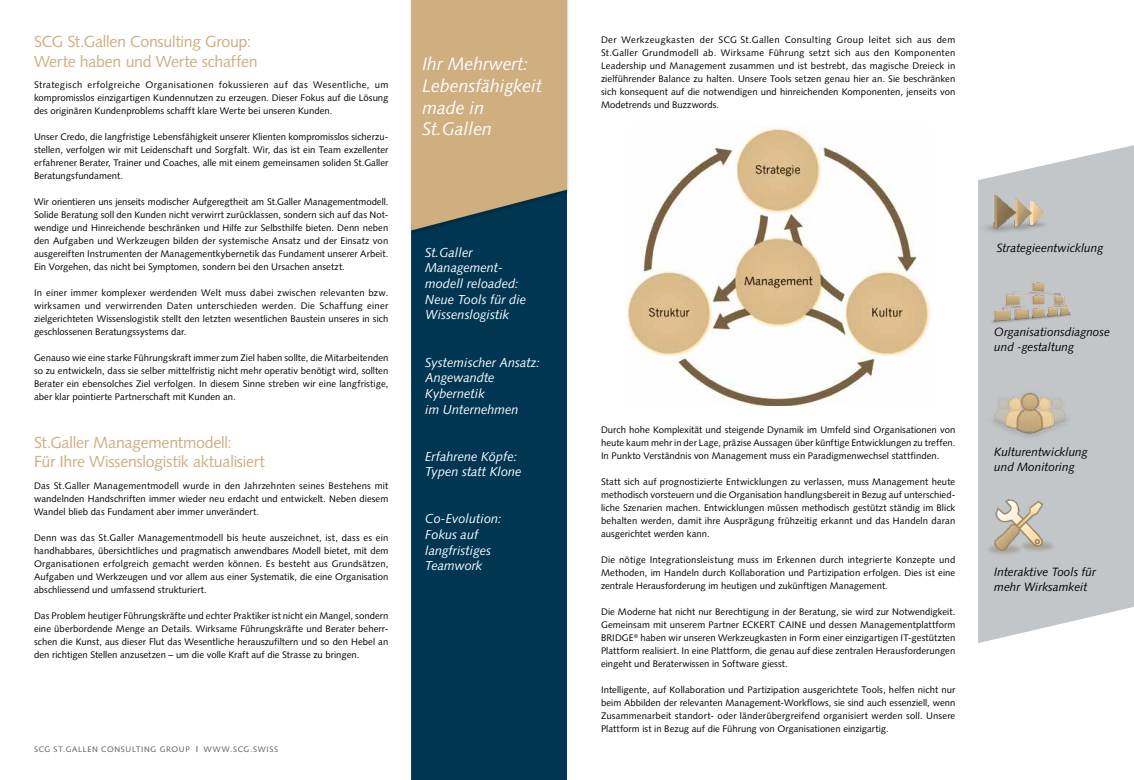
<style>
.page{position:relative;width:1134px;height:780px;background:#fff}
.page>*{position:absolute;margin:0;border:0;box-sizing:border-box;transform-origin:0 0}
.t1{font:italic 18px/21.7px "Syntax LT Std";color:#fff}
.t2{font:16px/19.3px "Syntax LT Std";letter-spacing:-.02em;color:#cfae80}
.t3{font:italic 13px/15.7px "Syntax LT Std";color:#fff}
.t4{font:italic 12px/14.5px "Syntax LT Std";color:#000}
.t5{font:9.5px/13px "Syntax LT Std";letter-spacing:.005em;color:#000;text-align:justify}
.t6{font:8px "Syntax LT Std";letter-spacing:.085em;color:#58595b}
.s1{font-weight:700}
</style>
<div class="page">
<div style="left:411px;top:235px;width:156px;height:545px;background:#003651"></div>
<div style="left:409px;top:0;width:160px;height:235px;background:#000;opacity:.17"></div>
<svg style="left:411px;top:0;width:156px;height:230px;background:#bda37b"></svg>
<svg style="left:978px;top:145px;width:156px;height:498px;background:#c8cbcd"></svg>
<img style="left:627px;top:126px;width:303px;height:279px">
<img style="left:978px;top:180px;width:79px;height:58px">
<img style="left:988px;top:271px;width:90px;height:62px">
<img style="left:985px;top:383px;width:90px;height:61px">
<img style="left:978px;top:495px;width:86px;height:62px">
<h2 class="t2" style="left:34px;top:32px;width:225px">SCG St.Gallen Consulting Group:<br>Werte haben und Werte schaffen</h2>
<p class="t5" style="left:34px;top:78px;width:356px">Strategisch erfolgreiche Organisationen fokussieren auf das Wesentliche, um kompromisslos einzigartigen Kundennutzen zu erzeugen. Dieser Fokus auf die Lösung des originären Kundenproblems schafft klare Werte bei unseren Kunden.</p>
<p class="t5" style="left:34px;top:130px;width:356px">Unser Credo, die langfristige Lebensfähigkeit unserer Klienten kompromisslos sicherzu&shy;stellen, verfolgen wir mit Leidenschaft und Sorgfalt. Wir, das ist ein Team exzellenter erfahrener Berater, Trainer und Coaches, alle mit einem gemeinsamen soliden St.Galler Beratungsfundament.</p>
<p class="t5" style="left:34px;top:195px;width:356px">Wir orientieren uns jenseits modischer Aufgeregtheit am St.Galler Managementmodell.<br>Solide Beratung soll den Kunden nicht verwirrt zurücklassen, sondern sich auf das Not&shy;wendige und Hinreichende beschränken und Hilfe zur Selbsthilfe bieten. Denn neben den Aufgaben und Werkzeugen bilden der systemische Ansatz und der Einsatz von ausgereiften Instrumenten der Managementkybernetik das Fundament unserer Arbeit.<br>Ein Vorgehen, das nicht bei Symptomen, sondern bei den Ursachen ansetzt.</p>
<p class="t5" style="left:34px;top:286px;width:356px">In einer immer komplexer werdenden Welt muss dabei zwischen relevanten bzw. wirksamen und verwirrenden Daten unterschieden werden. Die Schaffung einer zielgerichteten Wissenslogistik stellt den letzten wesentlichen Baustein unseres in sich geschlossenen Beratungssystems dar.</p>
<p class="t5" style="left:34px;top:351px;width:356px">Genauso wie eine starke Führungskraft immer zum Ziel haben sollte, die Mitarbeitenden so zu entwickeln, dass sie selber mittelfristig nicht mehr operativ benötigt wird, sollten Berater ein ebensolches Ziel verfolgen. In diesem Sinne streben wir eine langfristige, aber klar pointierte Partnerschaft mit Kunden an.</p>
<h2 class="t2" style="left:34px;top:432px;width:232px">St.Galler Managementmodell:<br>Für Ihre Wissenslogistik aktualisiert</h2>
<p class="t5" style="left:34px;top:479px;width:356px">Das St.Galler Managementmodell wurde in den Jahrzehnten seines Bestehens mit wandelnden Handschriften immer wieder neu erdacht und entwickelt. Neben diesem Wandel blieb das Fundament aber immer unverändert.</p>
<p class="t5" style="left:34px;top:531px;width:356px">Denn was das St.Galler Managementmodell bis heute auszeichnet, ist, dass es ein handhabbares, übersichtliches und pragmatisch anwendbares Modell bietet, mit dem Organisationen erfolgreich gemacht werden können. Es besteht aus Grundsätzen, Aufgaben und Werkzeugen und vor allem aus einer Systematik, die eine Organisation abschliessend und umfassend strukturiert.</p>
<p class="t5" style="left:34px;top:609px;width:356px">Das Problem heutiger Führungskräfte und echter Praktiker ist nicht ein Mangel, sondern eine überbordende Menge an Details. Wirksame Führungskräfte und Berater beherr&shy;schen die Kunst, aus dieser Flut das Wesentliche herauszufiltern und so den Hebel an den richtigen Stellen anzusetzen – um die volle Kraft auf die Strasse zu bringen.</p>
<h1 class="t1" style="left:422px;top:53px;width:121px">Ihr Mehrwert:<br>Lebensfähigkeit made in<br>St.Gallen</h1>
<h3 class="t3" style="left:425px;top:244px;width:103px">St.Galler<br>Management&shy;modell reloaded:<br>Neue Tools für die<br>Wissenslogistik</h3>
<h3 class="t3" style="left:425px;top:354px;width:116px">Systemischer Ansatz:<br>Angewandte<br>Kybernetik<br>im Unternehmen</h3>
<h3 class="t3" style="left:425px;top:448px;width:98px">Erfahrene Köpfe:<br>Typen statt Klone</h3>
<h3 class="t3" style="left:425px;top:511px;width:78px">Co-Evolution:<br>Fokus auf langfristiges<br>Teamwork</h3>
<p class="t6" style="left:34px;top:744px;width:246px">SCG ST.GALLEN CONSULTING GROUP <span class="s1">|</span> WWW.SCG.SWISS</p>
<p class="t5" style="left:601px;top:33px;width:356px">Der Werkzeugkasten der SCG St.Gallen Consulting Group leitet sich aus dem St.Galler Grundmodell ab. Wirksame Führung setzt sich aus den Komponenten Leadership und Management zusammen und ist bestrebt, das magische Dreieck in zielführender Balance zu halten. Unsere Tools setzen genau hier an. Sie beschränken sich konsequent auf die notwendigen und hinreichenden Komponenten, jenseits von Modetrends und Buzzwords.</p>
<p class="t5" style="left:601px;top:423px;width:356px">Durch hohe Komplexität und steigende Dynamik im Umfeld sind Organisationen von heute kaum mehr in der Lage, präzise Aussagen über künftige Entwicklungen zu treffen.<br>In Punkto Verständnis von Management muss ein Paradigmenwechsel stattfinden.</p>
<p class="t5" style="left:601px;top:475px;width:356px">Statt sich auf prognostizierte Entwicklungen zu verlassen, muss Management heute methodisch vorsteuern und die Organisation handlungsbereit in Bezug auf unterschied&shy;liche Szenarien machen. Entwicklungen müssen methodisch gestützt ständig im Blick behalten werden, damit ihre Ausprägung frühzeitig erkannt und das Handeln daran ausgerichtet werden kann.</p>
<p class="t5" style="left:601px;top:553px;width:356px">Die nötige Integrationsleistung muss im Erkennen durch integrierte Konzepte und Methoden, im Handeln durch Kollaboration und Partizipation erfolgen. Dies ist eine zentrale Herausforderung im heutigen und zukünftigen Management.</p>
<p class="t5" style="left:601px;top:605px;width:356px">Die Moderne hat nicht nur Berechtigung in der Beratung, sie wird zur Notwendigkeit.<br>Gemeinsam mit unserem Partner ECKERT CAINE und dessen Managementplattform BRIDGE<sup>®</sup> haben wir unseren Werkzeugkasten in Form einer einzigartigen IT-gestützten Plattform realisiert. In eine Plattform, die genau auf diese zentralen Herausforderungen eingeht und Beraterwissen in Software giesst.</p>
<p class="t5" style="left:601px;top:683px;width:356px">Intelligente, auf Kollaboration und Partizipation ausgerichtete Tools, helfen nicht nur beim Abbilden der relevanten Management-Workflows, sie sind auch essenziell, wenn Zusammenarbeit standort- oder länderübergreifend organisiert werden soll. Unsere Plattform ist in Bezug auf die Führung von Organisationen einzigartig.</p>
<p class="t4" style="left:997px;top:241px;width:108px">Strategieentwicklung</p>
<p class="t4" style="left:994px;top:325px;width:117px">Organisationsdiagnose und -gestaltung</p>
<p class="t4" style="left:994px;top:445px;width:95px">Kulturentwicklung und Monitoring</p>
<p class="t4" style="left:994px;top:565px;width:103px">Interaktive Tools für mehr Wirksamkeit</p>
</div>
